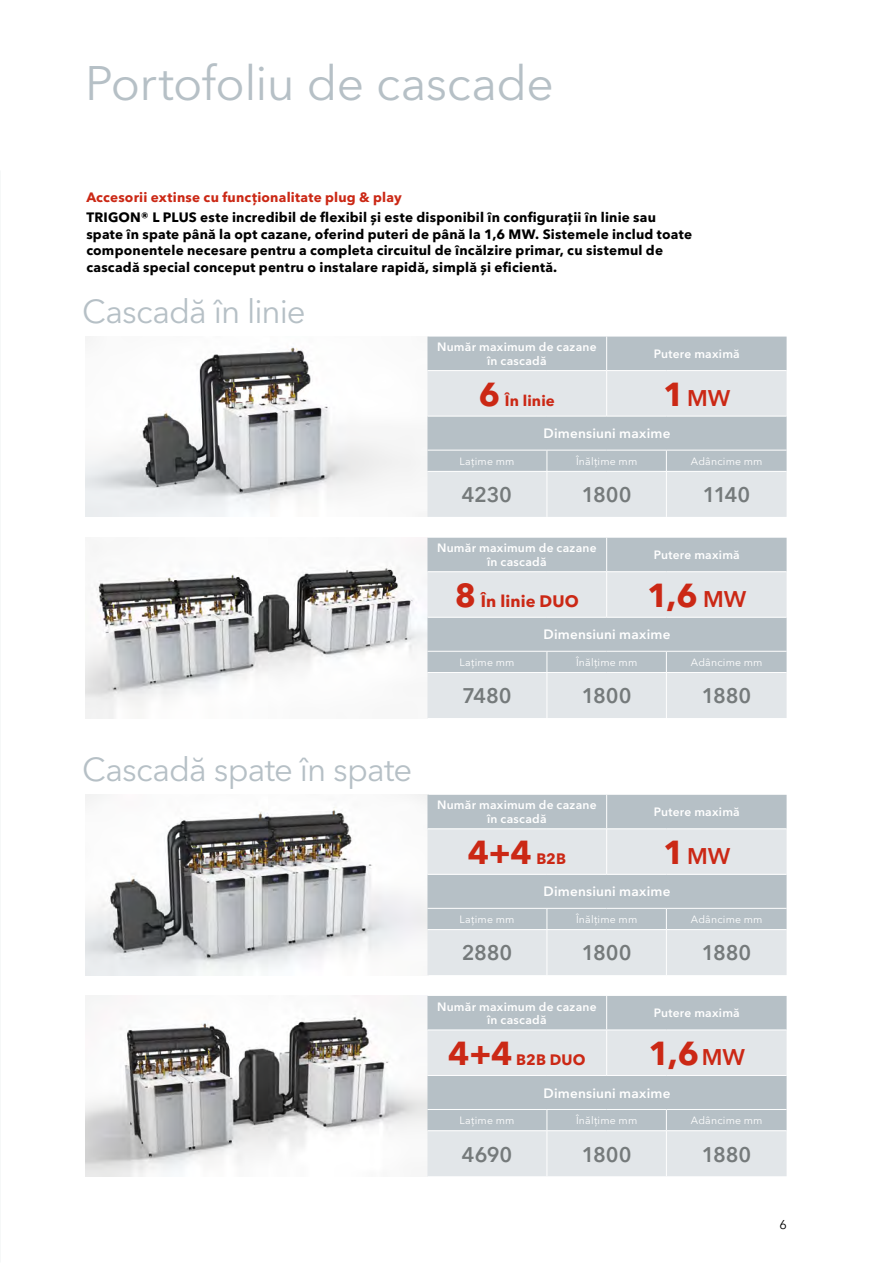
<style>
.page{position:relative;width:872px;height:1263px;background:#fff}
.page>*{position:absolute;margin:0;border:0;box-sizing:border-box;transform-origin:0 0}
.t1{font:48px "Avenir Next LT Pro";letter-spacing:-.01em;color:#b6c0c6}
.t2{font:33px "Avenir Next LT Pro";letter-spacing:-.025em;color:#b6c0c6}
.t3{font:700 33px "Avenir Next LT Pro";color:#cb2815}
.t4{font:600 22.5px "Avenir Next LT Pro";color:#cb2815}
.t5{font:600 21px "Avenir Next LT Pro";letter-spacing:-.01em;color:#757a7b}
.t6{font:700 16.5px "Avenir Next LT Pro";letter-spacing:.005em;color:#cb2815}
.t7{font:700 15px "Avenir Next LT Pro";letter-spacing:.01em;color:#cb2815}
.t8{font:700 13.5px/16.5px "Avenir Next LT Pro";letter-spacing:.015em;color:#000}
.t9{font:600 13.5px "Avenir Next LT Pro";letter-spacing:.015em;color:#fff}
.t10{font:700 13.5px "Avenir Next LT Pro";letter-spacing:.015em;color:#cb2815}
.t11{font:12.75px "Avenir Next LT Pro";color:#000}
.t12{font:600 12px/13.5px "Avenir Next LT Pro";letter-spacing:.02em;color:#fff;text-align:center}
.t13{font:10.5px "Avenir Next LT Pro";letter-spacing:.02em;color:#fff}
.s1{font-size:33px}
.s2{font-weight:700;font-size:33px}
.s3{font-weight:600;font-size:22.5px}
.s4{font-size:15px}
</style>
<div class="page">
<img style="left:85px;top:337px;width:336px;height:180px">
<img style="left:85px;top:795px;width:342px;height:180px">
<img style="left:85px;top:546px;width:342px;height:172px">
<img style="left:85px;top:996px;width:342px;height:180px">
<div style="left:427px;top:337px;width:359px;height:33px;background:#b6c0c6"></div>
<svg style="left:427px;top:371px;width:359px;height:146px;background:#d2d8dc"></svg>
<hr style="left:606px;top:337px;width:1px;height:33px;background:#fff">
<hr style="left:606px;top:371px;width:1px;height:45px;background:#fff">
<hr style="left:427px;top:416px;width:120px;height:1px;background:#fff">
<hr style="left:547px;top:416px;width:59px;height:1px;background:#fff">
<hr style="left:606px;top:416px;width:60px;height:1px;background:#fff">
<hr style="left:666px;top:416px;width:120px;height:1px;background:#fff">
<hr style="left:427px;top:450px;width:120px;height:1px;background:#fff">
<hr style="left:547px;top:450px;width:59px;height:1px;background:#fff">
<svg style="left:546px;top:450px;width:1px;height:21px"></svg>
<hr style="left:606px;top:450px;width:60px;height:1px;background:#fff">
<hr style="left:666px;top:450px;width:120px;height:1px;background:#fff">
<svg style="left:666px;top:450px;width:1px;height:21px"></svg>
<hr style="left:427px;top:471px;width:120px;height:1px;background:#fff">
<hr style="left:547px;top:471px;width:59px;height:1px;background:#fff">
<hr style="left:546px;top:472px;width:1px;height:45px;background:#fff">
<hr style="left:606px;top:471px;width:60px;height:1px;background:#fff">
<hr style="left:666px;top:471px;width:120px;height:1px;background:#fff">
<hr style="left:666px;top:472px;width:1px;height:45px;background:#fff">
<div style="left:427px;top:795px;width:359px;height:33px;background:#b6c0c6"></div>
<svg style="left:427px;top:829px;width:359px;height:146px;background:#d1d8dc"></svg>
<hr style="left:606px;top:795px;width:1px;height:33px;background:#fff">
<hr style="left:606px;top:829px;width:1px;height:45px;background:#fff">
<hr style="left:427px;top:874px;width:120px;height:1px;background:#fff">
<hr style="left:547px;top:874px;width:59px;height:1px;background:#fff">
<hr style="left:606px;top:874px;width:60px;height:1px;background:#fff">
<hr style="left:666px;top:874px;width:120px;height:1px;background:#fff">
<hr style="left:427px;top:908px;width:120px;height:1px;background:#fff">
<hr style="left:547px;top:908px;width:59px;height:1px;background:#fff">
<svg style="left:546px;top:909px;width:1px;height:20px"></svg>
<hr style="left:606px;top:908px;width:60px;height:1px;background:#fff">
<hr style="left:666px;top:908px;width:120px;height:1px;background:#fff">
<svg style="left:666px;top:909px;width:1px;height:20px"></svg>
<hr style="left:427px;top:929px;width:120px;height:1px;background:#fff">
<hr style="left:547px;top:929px;width:59px;height:1px;background:#fff">
<hr style="left:546px;top:930px;width:1px;height:45px;background:#fff">
<hr style="left:606px;top:929px;width:60px;height:1px;background:#fff">
<hr style="left:666px;top:929px;width:120px;height:1px;background:#fff">
<hr style="left:666px;top:930px;width:1px;height:45px;background:#fff">
<div style="left:427px;top:538px;width:359px;height:33px;background:#b6c0c6"></div>
<svg style="left:427px;top:572px;width:359px;height:146px;background:#d2d8dc"></svg>
<hr style="left:606px;top:538px;width:1px;height:33px;background:#fff">
<hr style="left:606px;top:572px;width:1px;height:45px;background:#fff">
<hr style="left:427px;top:617px;width:120px;height:1px;background:#fff">
<hr style="left:547px;top:617px;width:59px;height:1px;background:#fff">
<hr style="left:606px;top:617px;width:60px;height:1px;background:#fff">
<hr style="left:666px;top:617px;width:120px;height:1px;background:#fff">
<hr style="left:427px;top:651px;width:120px;height:1px;background:#fff">
<hr style="left:547px;top:651px;width:59px;height:1px;background:#fff">
<svg style="left:546px;top:652px;width:1px;height:20px"></svg>
<hr style="left:606px;top:651px;width:60px;height:1px;background:#fff">
<hr style="left:666px;top:651px;width:120px;height:1px;background:#fff">
<svg style="left:666px;top:652px;width:1px;height:20px"></svg>
<hr style="left:427px;top:672px;width:120px;height:1px;background:#fff">
<hr style="left:547px;top:672px;width:59px;height:1px;background:#fff">
<hr style="left:546px;top:673px;width:1px;height:45px;background:#fff">
<hr style="left:606px;top:672px;width:60px;height:1px;background:#fff">
<hr style="left:666px;top:672px;width:120px;height:1px;background:#fff">
<hr style="left:666px;top:673px;width:1px;height:45px;background:#fff">
<div style="left:427px;top:996px;width:359px;height:33px;background:#b6c0c6"></div>
<svg style="left:427px;top:1030px;width:359px;height:146px;background:#d1d8dc"></svg>
<hr style="left:606px;top:996px;width:1px;height:33px;background:#fff">
<hr style="left:606px;top:1030px;width:1px;height:45px;background:#fff">
<hr style="left:427px;top:1075px;width:120px;height:1px;background:#fff">
<hr style="left:547px;top:1075px;width:59px;height:1px;background:#fff">
<hr style="left:606px;top:1075px;width:60px;height:1px;background:#fff">
<hr style="left:666px;top:1075px;width:120px;height:1px;background:#fff">
<hr style="left:427px;top:1109px;width:120px;height:1px;background:#fff">
<hr style="left:547px;top:1109px;width:59px;height:1px;background:#fff">
<svg style="left:546px;top:1110px;width:1px;height:20px"></svg>
<hr style="left:606px;top:1109px;width:60px;height:1px;background:#fff">
<hr style="left:666px;top:1109px;width:120px;height:1px;background:#fff">
<svg style="left:666px;top:1110px;width:1px;height:20px"></svg>
<hr style="left:427px;top:1130px;width:120px;height:1px;background:#fff">
<hr style="left:547px;top:1130px;width:59px;height:1px;background:#fff">
<hr style="left:546px;top:1131px;width:1px;height:45px;background:#fff">
<hr style="left:606px;top:1130px;width:60px;height:1px;background:#fff">
<hr style="left:666px;top:1130px;width:120px;height:1px;background:#fff">
<hr style="left:666px;top:1131px;width:1px;height:45px;background:#fff">
<h1 class="t1" style="left:85px;top:55px;width:470px">Portofoliu de cascade</h1>
<p class="t10" style="left:86px;top:189px;width:317px">Accesorii extinse cu funcționalitate plug &amp; play</p>
<p class="t8" style="left:86px;top:209px;width:607px">TRIGON® L PLUS este incredibil de flexibil și este disponibil în configurații în linie sau spate în spate până la opt cazane, oferind puteri de până la 1,6 MW. Sistemele includ toate componentele necesare pentru a completa circuitul de încălzire primar, cu sistemul de cascadă special conceput pentru o instalare rapidă, simplă și eficientă.</p>
<h2 class="t2" style="left:82px;top:291px;width:225px">Cascadă în linie</h2>
<h2 class="t2" style="left:82px;top:750px;width:332px">Cascadă spate în spate</h2>
<p class="t12" style="left:437px;top:340px;width:161px">Număr maximum de cazane în cascadă</p>
<p class="t12" style="left:654px;top:347px;width:88px">Putere maximă</p>
<p class="t7" style="left:479px;top:391px;width:77px"><span class="s1">6</span> În linie</p>
<h3 class="t4" style="left:663px;top:384px;width:69px"><span class="s2">1</span> MW</h3>
<p class="t9" style="left:543px;top:425px;width:128px">Dimensiuni maxime</p>
<p class="t13" style="left:459px;top:455px;width:56px">Lațime mm</p>
<p class="t13" style="left:576px;top:455px;width:63px">Înălțime mm</p>
<p class="t13" style="left:691px;top:455px;width:73px">Adâncime mm</p>
<h3 class="t5" style="left:462px;top:482px;width:52px">4230</h3>
<h3 class="t5" style="left:582px;top:482px;width:51px">1800</h3>
<h3 class="t5" style="left:703px;top:482px;width:49px">1140</h3>
<p class="t12" style="left:437px;top:541px;width:161px">Număr maximum de cazane în cascadă</p>
<p class="t12" style="left:654px;top:548px;width:88px">Putere maximă</p>
<p class="t6" style="left:455px;top:591px;width:125px"><span class="s1">8</span> În linie DUO</p>
<h2 class="t3" style="left:647px;top:575px;width:100px">1,6 <span class="s3">MW</span></h2>
<p class="t9" style="left:543px;top:626px;width:128px">Dimensiuni maxime</p>
<p class="t13" style="left:459px;top:656px;width:56px">Lațime mm</p>
<p class="t13" style="left:576px;top:656px;width:63px">Înălțime mm</p>
<p class="t13" style="left:691px;top:656px;width:73px">Adâncime mm</p>
<h3 class="t5" style="left:462px;top:683px;width:51px">7480</h3>
<h3 class="t5" style="left:582px;top:683px;width:51px">1800</h3>
<h3 class="t5" style="left:702px;top:683px;width:51px">1880</h3>
<p class="t12" style="left:437px;top:798px;width:161px">Număr maximum de cazane în cascadă</p>
<p class="t12" style="left:654px;top:805px;width:88px">Putere maximă</p>
<h2 class="t3" style="left:467px;top:832px;width:100px">4+4 <span class="s4">B2B</span></h2>
<h3 class="t4" style="left:663px;top:842px;width:69px"><span class="s2">1</span> MW</h3>
<p class="t9" style="left:543px;top:883px;width:128px">Dimensiuni maxime</p>
<p class="t13" style="left:459px;top:913px;width:56px">Lațime mm</p>
<p class="t13" style="left:576px;top:913px;width:63px">Înălțime mm</p>
<p class="t13" style="left:691px;top:913px;width:73px">Adâncime mm</p>
<h3 class="t5" style="left:462px;top:940px;width:52px">2880</h3>
<h3 class="t5" style="left:582px;top:940px;width:51px">1800</h3>
<h3 class="t5" style="left:702px;top:940px;width:51px">1880</h3>
<p class="t12" style="left:437px;top:999px;width:161px">Număr maximum de cazane în cascadă</p>
<p class="t12" style="left:654px;top:1006px;width:88px">Putere maximă</p>
<p class="t7" style="left:448px;top:1051px;width:139px"><span class="s1">4+4</span> B2B DUO</p>
<h2 class="t3" style="left:648px;top:1033px;width:98px">1,6 <span class="s3">MW</span></h2>
<p class="t9" style="left:543px;top:1085px;width:128px">Dimensiuni maxime</p>
<p class="t13" style="left:459px;top:1114px;width:56px">Lațime mm</p>
<p class="t13" style="left:576px;top:1114px;width:63px">Înălțime mm</p>
<p class="t13" style="left:691px;top:1114px;width:73px">Adâncime mm</p>
<h3 class="t5" style="left:462px;top:1141px;width:52px">4690</h3>
<h3 class="t5" style="left:582px;top:1141px;width:51px">1800</h3>
<h3 class="t5" style="left:702px;top:1141px;width:51px">1880</h3>
<p class="t11" style="left:779px;top:1217px;width:9px">6</p>
</div>
